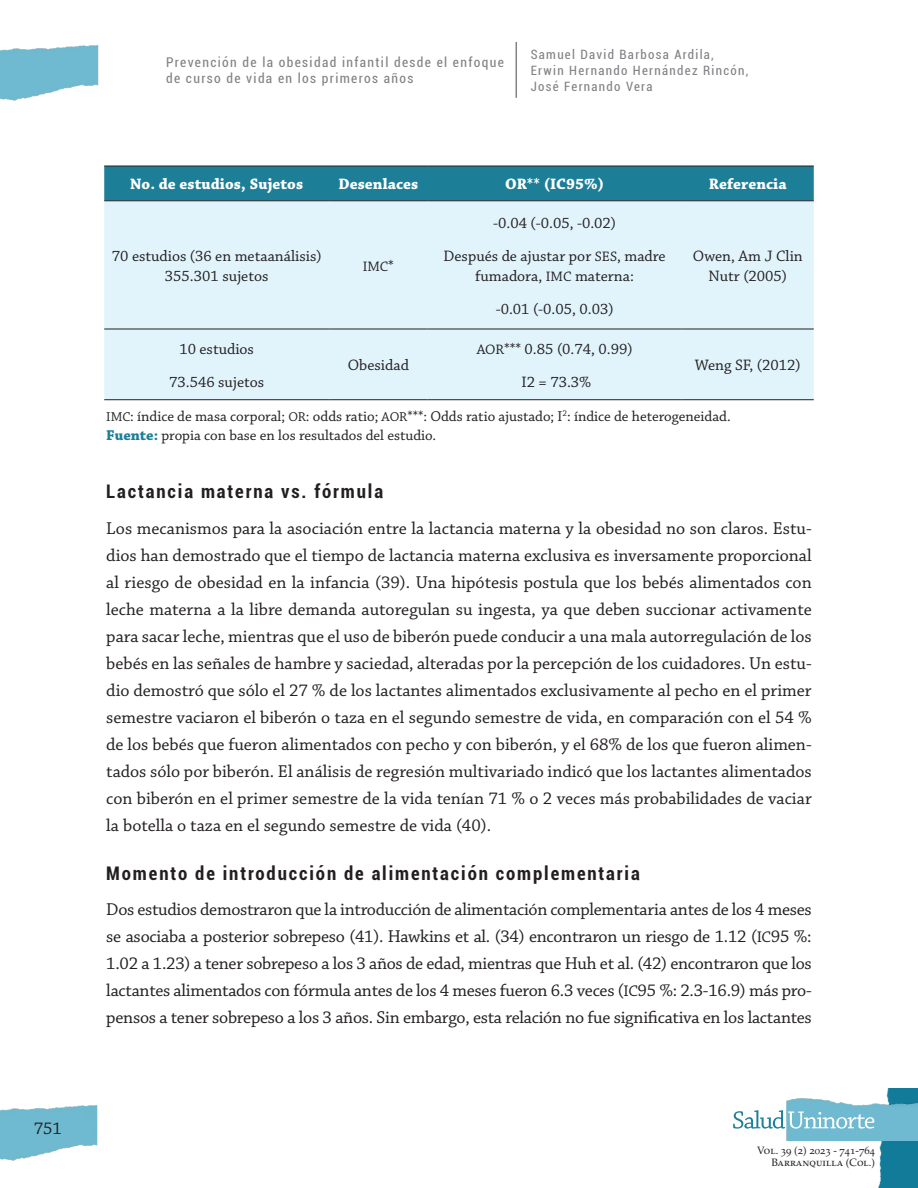
<style>
.page{position:relative;width:918px;height:1188px;background:#fff}
.page>*{position:absolute;margin:0;border:0;box-sizing:border-box;transform-origin:0 0}
.Titulo_2{font:700 condensed 18.75px "Roboto";letter-spacing:.1em;color:#231f20}
.Parrafo{font:18px/27px "Chaparral Pro";color:#231f20;text-align:justify}
.Parrafo_-15{font:18px/27px "Chaparral Pro";letter-spacing:-.015em;color:#231f20;text-align:justify}
.Texto_tabla{font:15.9px/20.2px "Chaparral Pro";color:#231f20;text-align:center}
.Texto_tabla-2{font:700 15.9px "Chaparral Pro";letter-spacing:.005em;color:#fff}
.Fuente_tabla_2{font:15px "Chaparral Pro";color:#231f20}
.Fuente_Tabla{font:15px "Chaparral Pro";color:#231f20}
.Texto_tabla-3{font:14.4px "Chaparral Pro";color:#231f20}
.t1{font:condensed 13.5px/16.5px "Roboto";letter-spacing:.1em;color:#808285}
.t2{font:condensed 12.9px/15.9px "Roboto";letter-spacing:.1em;color:#808285}
.t3{font:10.65px/12.8px "Palatino LT Std";color:#231f20;text-align:right}
.s1{font-size:15.9px}
.s2{font-size:14.4px}
.s3{font-size:13.5px}
.s4{font-weight:700;color:#1d7e98}
.s5{font-size:16.2px}
</style>
<div class="page">
<img style="left:0;top:1105px;width:98px;height:56px">
<img style="left:0;top:45px;width:99px;height:56px">
<img style="left:878px;top:1088px;width:40px;height:100px">
<img style="left:787px;top:1097px;width:131px;height:44px">
<svg style="left:733px;top:1110px;width:141px;height:19px"></svg>
<hr style="left:516px;top:42px;width:1px;height:56px;background:#808285">
<div style="left:104px;top:167px;width:710px;height:34px;background:#1d7e98"></div>
<div style="left:104px;top:202px;width:710px;height:197px;background:#e1f4fc"></div>
<hr style="left:104px;top:166px;width:225px;height:1px;background:#231f20">
<hr style="left:329px;top:166px;width:98px;height:1px;background:#231f20">
<hr style="left:427px;top:166px;width:255px;height:1px;background:#231f20">
<hr style="left:682px;top:166px;width:132px;height:1px;background:#231f20">
<hr style="left:104px;top:201px;width:225px;height:1px;background:#231f20">
<hr style="left:329px;top:201px;width:98px;height:1px;background:#231f20">
<hr style="left:427px;top:201px;width:255px;height:1px;background:#231f20">
<hr style="left:682px;top:201px;width:132px;height:1px;background:#231f20">
<hr style="left:104px;top:329px;width:225px;height:1px;background:#231f20">
<hr style="left:329px;top:329px;width:98px;height:1px;background:#231f20">
<hr style="left:427px;top:329px;width:255px;height:1px;background:#231f20">
<hr style="left:682px;top:329px;width:132px;height:1px;background:#231f20">
<hr style="left:104px;top:399px;width:225px;height:1px;background:#231f20">
<hr style="left:329px;top:399px;width:98px;height:1px;background:#231f20">
<hr style="left:427px;top:399px;width:255px;height:1px;background:#231f20">
<hr style="left:682px;top:399px;width:132px;height:1px;background:#231f20">
<p class="Parrafo" style="left:34px;top:1115px;width:30px">751</p>
<p class="t1" style="left:166px;top:53px;width:339px">Prevención de la obesidad infantil desde el enfoque de curso de vida en los primeros años</p>
<p class="t2" style="left:531px;top:46px;width:219px">Samuel David Barbosa Ardila,<br>Erwin Hernando Hernández Rincón,<br>José Fernando Vera</p>
<p class="Texto_tabla-2" style="left:130px;top:175px;width:175px">No. de estudios, Sujetos</p>
<p class="Texto_tabla-2" style="left:338px;top:175px;width:81px">Desenlaces</p>
<p class="Texto_tabla-2" style="left:505px;top:175px;width:101px">OR** (IC95%)</p>
<p class="Texto_tabla-2" style="left:709px;top:175px;width:80px">Referencia</p>
<p class="Texto_tabla" style="left:112px;top:246px;width:211px">70 estudios (36 en metaanálisis)<br>355.301 sujetos</p>
<p class="Texto_tabla-3" style="left:363px;top:258px;width:33px">IMC<span class="s1">*</span></p>
<p class="Texto_tabla" style="left:493px;top:213px;width:125px">-0.04 (-0.05, -0.02)</p>
<p class="Texto_tabla" style="left:444px;top:246px;width:224px">Después de ajustar por <span class="s2">SES</span>, madre fumadora, <span class="s2">IMC</span> materna:</p>
<p class="Texto_tabla" style="left:496px;top:299px;width:120px">-0.01 (-0.05, 0.03)</p>
<p class="Texto_tabla" style="left:693px;top:246px;width:111px">Owen, Am J Clin<br>Nutr (2005)</p>
<p class="Texto_tabla" style="left:477px;top:339px;width:157px"><span class="s2">AOR</span>*** 0.85 (0.74, 0.99)</p>
<p class="Texto_tabla" style="left:522px;top:372px;width:71px">I2 = 73.3%</p>
<p class="Texto_tabla" style="left:179px;top:339px;width:76px">10 estudios</p>
<p class="Texto_tabla" style="left:169px;top:372px;width:97px">73.546 sujetos</p>
<p class="Texto_tabla" style="left:695px;top:356px;width:107px">Weng SF, (2012)</p>
<p class="Fuente_tabla_2" style="left:106px;top:408px;width:626px"><span class="s3">IMC</span>: índice de masa corporal; <span class="s3">OR</span>: odds ratio; <span class="s3">AOR</span>***: Odds ratio ajustado; I<sup>2</sup>: índice de heterogeneidad.</p>
<p class="Fuente_Tabla" style="left:106px;top:427px;width:331px"><span class="s4">Fuente:</span> propia con base en los resultados del estudio.</p>
<p class="Texto_tabla" style="left:348px;top:356px;width:63px">Obesidad</p>
<p class="Titulo_2" style="left:106px;top:478px;width:278px">Lactancia materna vs. fórmula</p>
<p class="Parrafo" style="left:106px;top:515px;width:707px">Los mecanismos para la asociación entre la lactancia materna y la obesidad no son claros. Estu&shy;dios han demostrado que el tiempo de lactancia materna exclusiva es inversamente proporcional al riesgo de obesidad en la infancia (39). Una hipótesis postula que los bebés alimentados con leche materna a la libre demanda autoregulan su ingesta, ya que deben succionar activamente para sacar leche, mientras que el uso de biberón puede conducir a una mala autorregulación de los bebés en las señales de hambre y saciedad, alteradas por la percepción de los cuidadores. Un estu&shy;dio demostró que sólo el 27 % de los lactantes alimentados exclusivamente al pecho en el primer semestre vaciaron el biberón o taza en el segundo semestre de vida, en comparación con el 54 % de los bebés que fueron alimentados con pecho y con biberón, y el 68% de los que fueron alimen&shy;tados sólo por biberón. El análisis de regresión multivariado indicó que los lactantes alimentados con biberón en el primer semestre de la vida tenían 71 % o 2 veces más probabilidades de vaciar la botella o taza en el segundo semestre de vida (40).</p>
<p class="Titulo_2" style="left:106px;top:860px;width:535px">Momento de introducción de alimentación complementaria</p>
<p class="Parrafo_-15" style="left:106px;top:897px;width:707px">Dos estudios demostraron que la introducción de alimentación complementaria antes de los 4 meses se asociaba a posterior sobrepeso (41). Hawkins et al. (34) encontraron un riesgo de 1.12 (<span class="s5">IC</span>95 %:<br>1.02 a 1.23) a tener sobrepeso a los 3 años de edad, mientras que Huh et al. (42) encontraron que los lactantes alimentados con fórmula antes de los 4 meses fueron 6.3 veces (<span class="s5">IC</span>95 %: 2.3-16.9) más pro&shy;pensos a tener sobrepeso a los 3 años. Sin embargo, esta relación no fue significativa en los lactantes</p>
<p class="t3" style="left:757px;top:1144px;width:119px">Vol. 39 (2) 2023 - 741-764<br>Barranquilla (Col.)</p>
</div>
